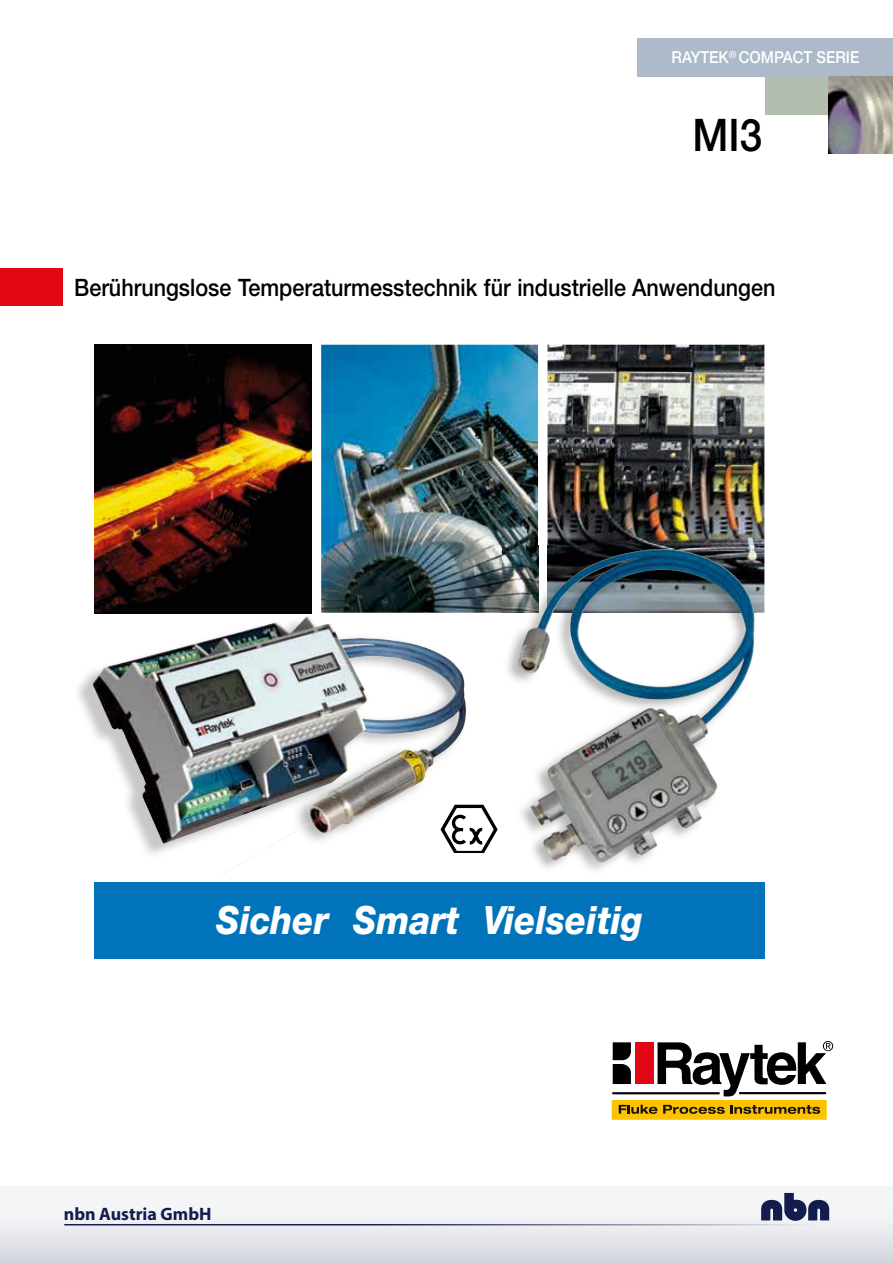
<style>
.page{position:relative;width:893px;height:1263px;background:#fff}
.page>*{position:absolute;margin:0;border:0;box-sizing:border-box;transform-origin:0 0}
.t1{font:500 45px "Helvetica Neue LT Pro";color:#000;scale:.9 1}
.t2{font:italic 800 39px "Helvetica Neue LT Pro";color:#fff;scale:.9 1}
.t3{font:500 24px "Helvetica Neue LT Pro";color:#000;scale:.9 1}
.t4{font:700 18px "Myriad Pro";color:#121c4d}
.t5{font:500 16.5px "Helvetica Neue LT Pro";color:#fff;scale:.9 1}
</style>
<div class="page">
<div style="left:765px;top:76px;width:63px;height:39px;background:#b1beb0"></div>
<div style="left:94px;top:882px;width:671px;height:76px;background:#0073ba"></div>
<div style="left:0;top:269px;width:63px;height:37px;background:#e20714"></div>
<svg style="left:613px;top:1042px;width:18px;height:42px"></svg>
<div style="left:635px;top:1042px;width:18px;height:42px;background:#e20714"></div>
<div style="left:612px;top:1100px;width:214px;height:19px;background:#fcc300"></div>
<hr style="left:612px;top:1092px;width:108px;height:2px;background:#000">
<svg style="left:619px;top:1105px;width:38px;height:9px"></svg>
<svg style="left:663px;top:1105px;width:157px;height:9px"></svg>
<svg style="left:657px;top:1041px;width:176px;height:55px"></svg>
<div style="left:637px;top:38px;width:256px;height:38px;background:#acbaca"></div>
<img style="left:828px;top:76px;width:65px;height:77px">
<img style="left:95px;top:345px;width:217px;height:268px">
<img style="left:321px;top:345px;width:217px;height:268px">
<img style="left:547px;top:345px;width:217px;height:267px">
<img style="left:507px;top:546px;width:249px;height:324px">
<img style="left:503px;top:546px;width:35px;height:67px">
<img style="left:547px;top:546px;width:209px;height:66px">
<img style="left:558px;top:549px;width:105px;height:41px">
<img style="left:375px;top:638px;width:74px;height:21px">
<img style="left:364px;top:644px;width:52px;height:76px">
<img style="left:364px;top:638px;width:11px;height:16px">
<img style="left:224px;top:859px;width:25px;height:15px">
<img style="left:78px;top:616px;width:286px;height:238px">
<img style="left:282px;top:633px;width:73px;height:206px">
<img style="left:314px;top:638px;width:50px;height:16px">
<img style="left:247px;top:839px;width:35px;height:17px">
<img style="left:282px;top:821px;width:30px;height:19px">
<svg style="left:311px;top:815px;width:12px;height:7px"></svg>
<img style="left:203px;top:616px;width:104px;height:25px">
<svg style="left:440px;top:805px;width:58px;height:48px"></svg>
<div style="left:0;top:1186px;width:893px;height:77px;background:linear-gradient(to bottom,#fcfdfd,#d9dae2)"></div>
<svg style="left:761px;top:1193px;width:68px;height:28px"></svg>
<hr style="left:65px;top:1224px;width:763px;height:1px;background:#fff">
<p class="t5" style="left:672px;top:47px;width:210px">RAYTEK<sup>®</sup> COMPACT SERIE</p>
<p class="t1" style="left:692px;top:108px;width:79px">MI3</p>
<p class="t3" style="left:74px;top:273px;width:781px">Berührungslose Temperaturmesstechnik für industrielle Anwendungen</p>
<p class="t2" style="left:216px;top:897px;width:475px">Sicher Smart Vielseitig</p>
<p class="t4" style="left:64px;top:1203px;width:149px">nbn Austria GmbH</p>
</div>
